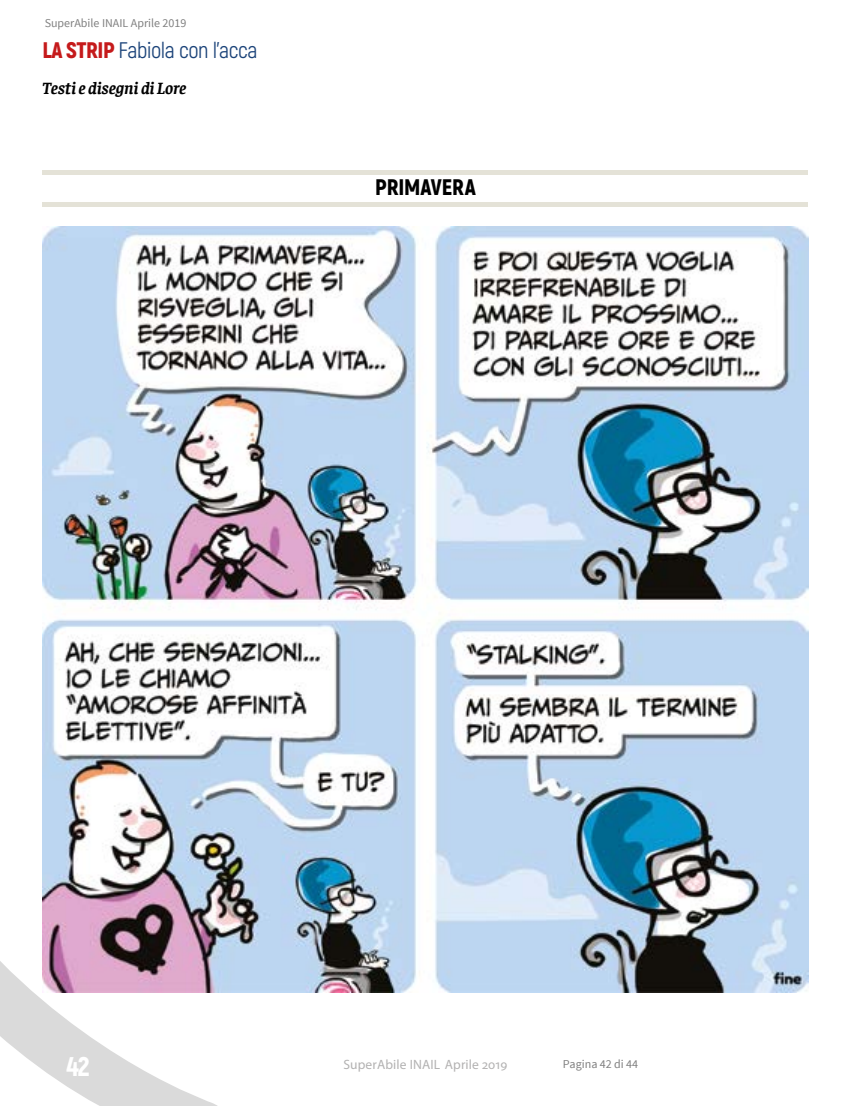
<style>
.page{position:relative;width:851px;height:1106px;background:#fff}
.page>*{position:absolute;margin:0;border:0;box-sizing:border-box;transform-origin:0 0}
.t1{font:900 27px "Akrobat";color:#fff}
.t2{font:22.5px "Akrobat";letter-spacing:-.02em;color:#1b4379}
.t3{font:900 22.5px "Akrobat";letter-spacing:-.005em;color:#000}
.t4{font:italic 700 17.1px "Faustina";letter-spacing:-.005em;color:#000}
.t5{font:13.5px "Myriad Pro";letter-spacing:.01em;color:#b3b2b2}
.t6{font:12px "Source Sans Pro";color:#808080}
.s1{font-weight:900;color:#c51a1b}
</style>
<div class="page">
<svg style="left:0;top:939px;width:230px;height:167px"></svg>
<img style="left:43px;top:226px;width:765px;height:766px">
<div style="left:43px;top:202px;width:765px;height:5px;background:#e4e2d7"></div>
<hr style="left:43px;top:170px;width:765px;height:4px;background:#e4e2d7">
<p class="t6" style="left:45px;top:15px;width:143px">SuperAbile INAIL Aprile 2019</p>
<h2 class="t2" style="left:43px;top:37px;width:216px"><span class="s1">LA STRIP</span> Fabiola con l’acca</h2>
<h3 class="t4" style="left:43px;top:77px;width:145px">Testi e disegni di Lore</h3>
<h2 class="t3" style="left:375px;top:173px;width:102px">PRIMAVERA</h2>
<h1 class="t1" style="left:67px;top:1049px;width:24px">42</h1>
<p class="t5" style="left:343px;top:1055px;width:166px">SuperAbile INAIL Aprile 2019</p>
<p class="t6" style="left:562px;top:1056px;width:77px">Pagina 42 di 44</p>
</div>
